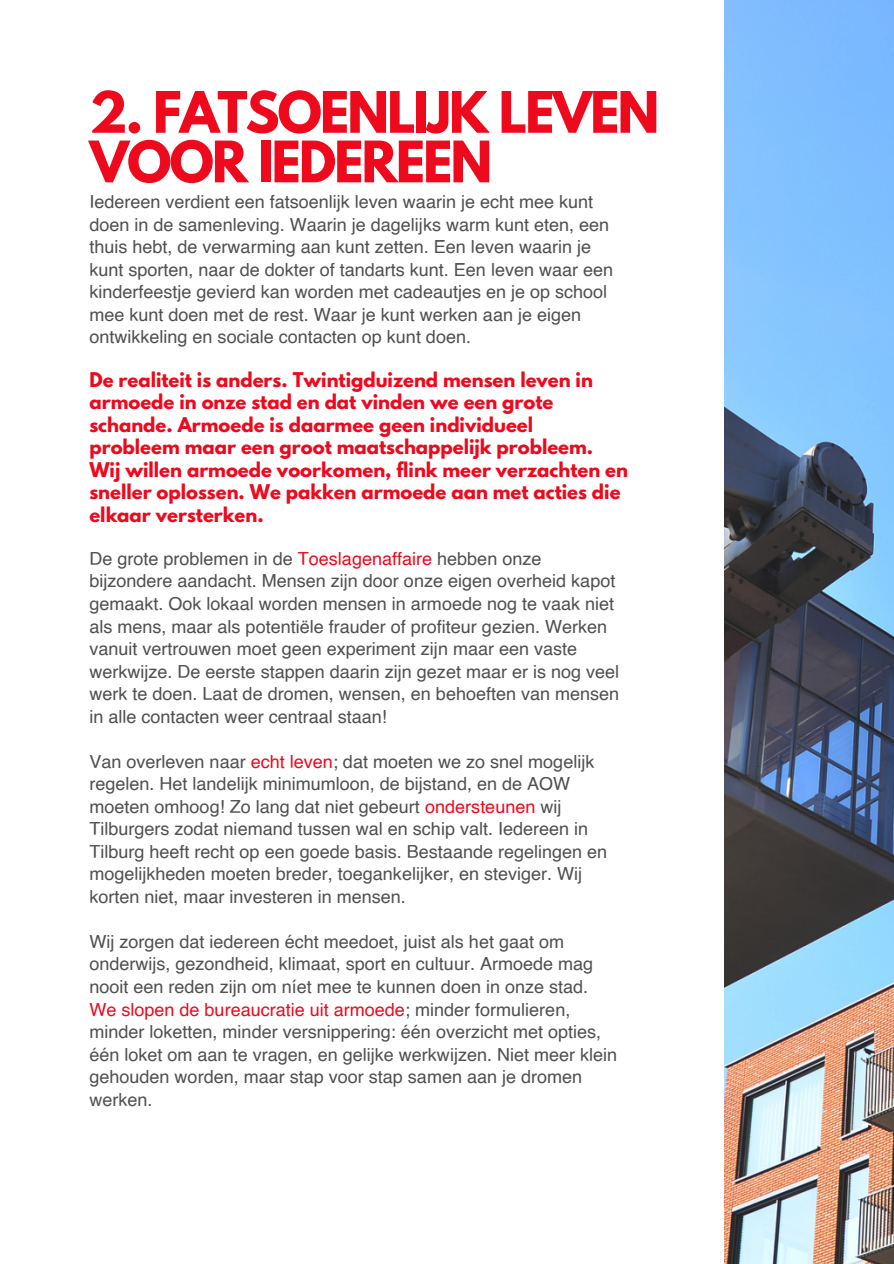
<style>
.page{position:relative;width:894px;height:1264px;background:#fff}
.page>*{position:absolute;margin:0;border:0;box-sizing:border-box;transform-origin:0 0}
.t1{font:700 50.55px/49.5px "League Spartan";letter-spacing:-.04em;color:#ee091d}
.t2{font:18px/22.5px "Helvetica";color:#4f4f4f}
.t3{font:700 18px/22.5px "League Spartan";color:#ee091d}
.s1{color:#ee091d}
</style>
<div class="page">
<img style="left:724px;top:0;width:169px;height:1263px">
<p class="t1" style="left:89px;top:94px;width:571px">2. FATSOENLIJK LEVEN<br>VOOR IEDEREEN</p>
<p class="t2" style="left:89px;top:192px;width:525px">Iedereen verdient een fatsoenlijk leven waarin je echt mee kunt doen in de samenleving. Waarin je dagelijks warm kunt eten, een thuis hebt, de verwarming aan kunt zetten. Een leven waarin je kunt sporten, naar de dokter of tandarts kunt. Een leven waar een kinderfeestje gevierd kan worden met cadeautjes en je op school mee kunt doen met de rest. Waar je kunt werken aan je eigen ontwikkeling en sociale contacten op kunt doen.</p>
<p class="t3" style="left:89px;top:370px;width:540px">De realiteit is anders. Twintigduizend mensen leven in armoede in onze stad en dat vinden we een grote schande. Armoede is daarmee geen individueel probleem maar een groot maatschappelijk probleem.<br>Wij willen armoede voorkomen, flink meer verzachten en sneller oplossen. We pakken armoede aan met acties die elkaar versterken.</p>
<p class="t2" style="left:89px;top:549px;width:531px">De grote problemen in de <span class="s1">Toeslagenaffaire</span> hebben onze bijzondere aandacht. Mensen zijn door onze eigen overheid kapot gemaakt. Ook lokaal worden mensen in armoede nog te vaak niet als mens, maar als potentiële frauder of profiteur gezien. Werken vanuit vertrouwen moet geen experiment zijn maar een vaste werkwijze. De eerste stappen daarin zijn gezet maar er is nog veel werk te doen. Laat de dromen, wensen, en behoeften van mensen in alle contacten weer centraal staan!</p>
<p class="t2" style="left:89px;top:751px;width:519px">Van overleven naar <span class="s1">echt leven</span>; dat moeten we zo snel mogelijk regelen. Het landelijk minimumloon, de bijstand, en de AOW moeten omhoog! Zo lang dat niet gebeurt <span class="s1">ondersteunen</span> wij Tilburgers zodat niemand tussen wal en schip valt. Iedereen in Tilburg heeft recht op een goede basis. Bestaande regelingen en mogelijkheden moeten breder, toegankelijker, en steviger. Wij korten niet, maar investeren in mensen.</p>
<p class="t2" style="left:89px;top:931px;width:505px">Wij zorgen dat iedereen écht meedoet, juist als het gaat om onderwijs, gezondheid, klimaat, sport en cultuur. Armoede mag nooit een reden zijn om níet mee te kunnen doen in onze stad.</p>
<p class="t2" style="left:89px;top:999px;width:529px"><span class="s1">We slopen de bureaucratie uit armoede</span>; minder formulieren, minder loketten, minder versnippering: één overzicht met opties, één loket om aan te vragen, en gelijke werkwijzen. Niet meer klein gehouden worden, maar stap voor stap samen aan je dromen werken.</p>
</div>
